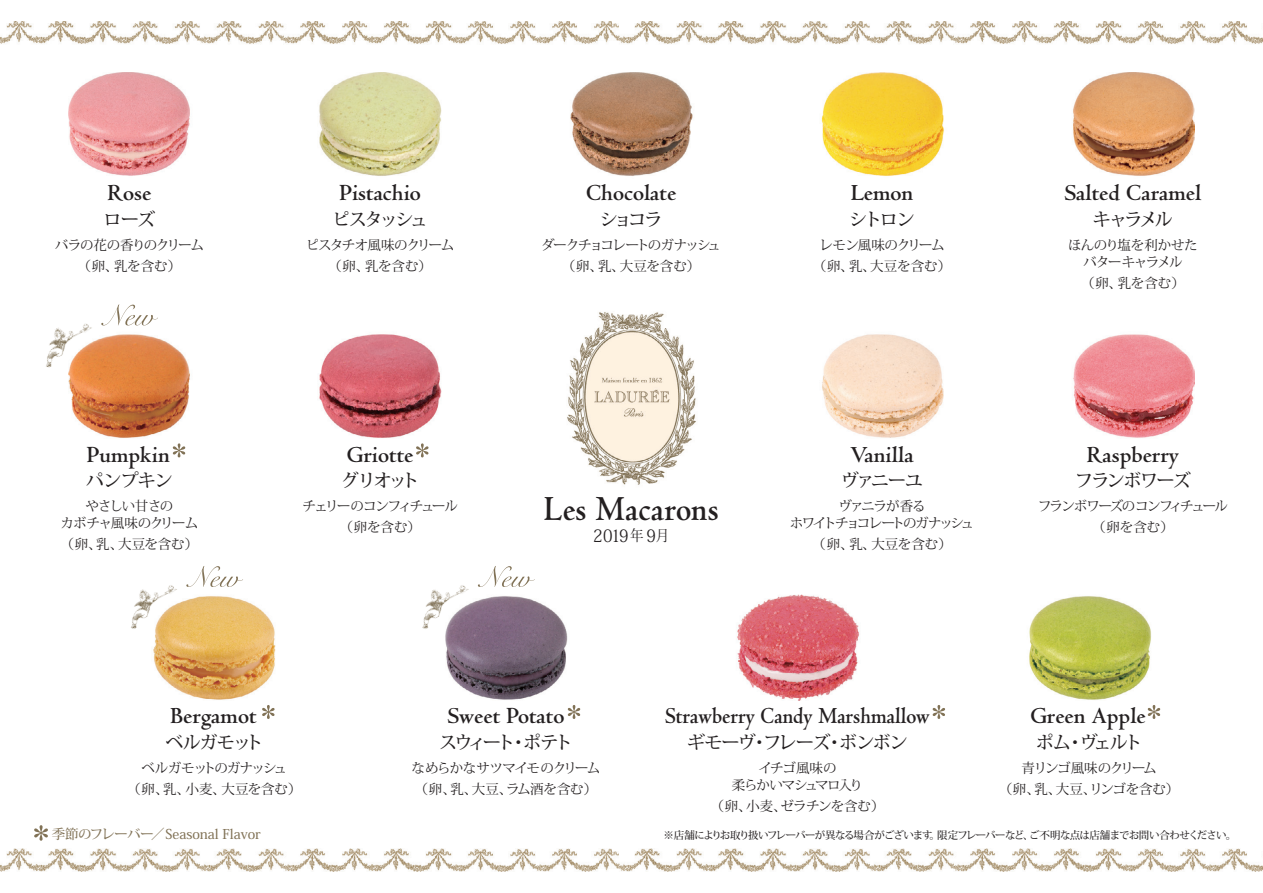
<style>
.page{position:relative;width:1263px;height:893px;background:#fff}
.page>*{position:absolute;margin:0;border:0;box-sizing:border-box;transform-origin:0 0}
.t1{font:700 36.75px "Centaur";letter-spacing:.01em;color:#231f20;scale:.9 1}
.t2{font:700 24px "Centaur";color:#231f20}
.t3{font:700 24px "Centaur";color:#231f20;scale:.9 1}
.t4{font:500 18px "Koz Min Pr 6 N";letter-spacing:-.1em;color:#231f20}
.t5{font:500 18px "Koz Min Pr 6 N";letter-spacing:-.06em;color:#231f20}
.t6{font:500 18px "Koz Min Pr 6 N";letter-spacing:-.18em;color:#231f20}
.t7{font:17.25px "Koz Min Pr 6 N";color:#231f20;scale:.9 1}
.t8{font:13.5px/21px "Koz Min Pr 6 N";letter-spacing:-.08em;color:#231f20;text-align:center}
.t9{font:13.5px/21px "Koz Min Pr 6 N";letter-spacing:-.06em;color:#231f20;text-align:center}
.t10{font:13.5px/21px "Koz Min Pr 6 N";letter-spacing:-.04em;color:#231f20}
.t11{font:13.5px/21px "Koz Min Pr 6 N";letter-spacing:-.05em;color:#231f20;text-align:center}
.t12{font:13.5px/17.2px "Koz Min Pr 6 N";letter-spacing:-.14em;color:#231f20;text-align:center}
.t13{font:500 13.5px "Koz Min Pr 6 N";color:#817256}
.t14{font:13.5px/21px "Koz Min Pr 6 N";letter-spacing:-.12em;color:#231f20;text-align:center}
.t15{font:13.5px/21px "Koz Min Pr 6 N";letter-spacing:-.02em;color:#231f20;text-align:center}
.t16{font:13.5px/21px "Koz Min Pr 6 N";letter-spacing:-.1em;color:#231f20;text-align:center}
.t17{font:500 10.5px "Koz Min Pr 6 N";letter-spacing:-.06em;color:#231f20}
.s1{font-size:15px}
.s2{font-family:"Koz Go Pr 6 N";font-weight:400}
</style>
<div class="page">
<img style="left:69px;top:72px;width:1125px;height:628px">
<svg style="left:416px;top:443px;width:12px;height:14px"></svg>
<svg style="left:933px;top:705px;width:12px;height:14px"></svg>
<svg style="left:262px;top:705px;width:13px;height:14px"></svg>
<img style="left:130px;top:573px;width:55px;height:56px">
<svg style="left:186px;top:566px;width:57px;height:21px"></svg>
<svg style="left:173px;top:443px;width:12px;height:14px"></svg>
<img style="left:46px;top:312px;width:54px;height:56px">
<svg style="left:101px;top:304px;width:57px;height:21px"></svg>
<svg style="left:1148px;top:705px;width:12px;height:14px"></svg>
<svg style="left:568px;top:705px;width:12px;height:14px"></svg>
<img style="left:421px;top:573px;width:56px;height:56px">
<svg style="left:478px;top:566px;width:57px;height:21px"></svg>
<img style="left:0;top:21px;width:1263px;height:23px">
<img style="left:0;top:849px;width:1263px;height:23px">
<svg style="left:34px;top:825px;width:14px;height:16px"></svg>
<h2 class="t2" style="left:107px;top:180px;width:45px">Rose</h2>
<h3 class="t4" style="left:104px;top:209px;width:53px">ローズ</h3>
<p class="t9" style="left:55px;top:235px;width:151px">バラの花の香りのクリーム（卵、乳を含む）</p>
<h2 class="t2" style="left:339px;top:180px;width:83px">Pistachio</h2>
<h3 class="t4" style="left:332px;top:209px;width:98px">ピスタッシュ</h3>
<p class="t8" style="left:306px;top:235px;width:150px">ピスタチオ風味のクリーム（卵、乳を含む）</p>
<h2 class="t2" style="left:586px;top:180px;width:92px">Chocolate</h2>
<h3 class="t4" style="left:600px;top:209px;width:64px">ショコラ</h3>
<p class="t8" style="left:541px;top:235px;width:181px">ダークチョコレートのガナッシュ（卵、乳、大豆を含む）</p>
<h2 class="t2" style="left:851px;top:180px;width:64px">Lemon</h2>
<h3 class="t4" style="left:849px;top:209px;width:67px">シトロン</h3>
<p class="t15" style="left:813px;top:235px;width:140px">レモン風味のクリーム（卵、乳、大豆を含む）</p>
<h2 class="t2" style="left:1064px;top:180px;width:138px">Salted Caramel</h2>
<h3 class="t4" style="left:1093px;top:209px;width:81px">キャラメル</h3>
<p class="t9" style="left:1068px;top:236px;width:131px;line-height:17.2px">ほんのり塩を利かせたバターキャラメル</p>
<p class="t8" style="left:1081px;top:273px;width:105px">（卵、乳を含む）</p>
<h2 class="t2" style="left:87px;top:442px;width:84px">Pumpkin</h2>
<h3 class="t4" style="left:86px;top:471px;width:89px">パンプキン</h3>
<p class="t8" style="left:60px;top:498px;width:139px;line-height:17.2px">やさしい甘さの<br>カボチャ風味のクリーム</p>
<p class="t8" style="left:60px;top:534px;width:139px">（卵、乳、大豆を含む）</p>
<h2 class="t2" style="left:347px;top:442px;width:68px">Griotte</h2>
<h3 class="t4" style="left:341px;top:471px;width:80px">グリオット</h3>
<p class="t16" style="left:303px;top:496px;width:157px">チェリーのコンフィチュール（卵を含む）</p>
<h1 class="t1" style="left:544px;top:488px;width:196px">Les Macarons</h1>
<p class="t7" style="left:593px;top:526px;width:86px">2019<span class="s1">年</span> 9<span class="s1">月</span></p>
<h2 class="t2" style="left:850px;top:442px;width:65px">Vanilla</h2>
<h3 class="t4" style="left:841px;top:471px;width:84px">ヴァニーユ</h3>
<p class="t12" style="left:790px;top:498px;width:186px">ヴァニラが香る<br>ホワイトチョコレートのガナッシュ</p>
<p class="t8" style="left:812px;top:534px;width:141px">（卵、乳、大豆を含む）</p>
<h2 class="t2" style="left:1087px;top:442px;width:94px">Raspberry</h2>
<h3 class="t4" style="left:1075px;top:471px;width:117px">フランボワーズ</h3>
<p class="t14" style="left:1038px;top:496px;width:191px">フランボワーズのコンフィチュール（卵を含む）</p>
<h2 class="t2" style="left:170px;top:703px;width:88px">Bergamot</h2>
<h3 class="t4" style="left:165px;top:732px;width:99px">ベルガモット</h3>
<p class="t11" style="left:127px;top:758px;width:176px">ベルガモットのガナッシュ<br>（卵、乳、小麦、大豆を含む）</p>
<h2 class="t2" style="left:447px;top:703px;width:118px">Sweet Potato</h2>
<h3 class="t6" style="left:439px;top:732px;width:135px">スウィート・ポテト</h3>
<p class="t10" style="left:412px;top:758px;width:190px">なめらかなサツマイモのクリーム（卵、乳、大豆、ラム酒を含む）</p>
<h2 class="t3" style="left:665px;top:703px;width:295px">Strawberry Candy Marshmallow</h2>
<h3 class="t5" style="left:687px;top:732px;width:222px">ギモーヴ・フレーズ・ボンボン</h3>
<p class="t8" style="left:732px;top:759px;width:133px;line-height:17.2px">イチゴ風味の<br>柔らかいマシュマロ入り</p>
<p class="t9" style="left:710px;top:796px;width:176px">（卵、小麦、ゼラチンを含む）</p>
<h2 class="t2" style="left:1030px;top:703px;width:117px">Green Apple</h2>
<h3 class="t4" style="left:1036px;top:732px;width:108px">ポム・ヴェルト</h3>
<p class="t8" style="left:999px;top:758px;width:182px">青リンゴ風味のクリーム<br>（卵、乳、大豆、リンゴを含む）</p>
<p class="t13" style="left:52px;top:826px;width:211px">季節のフレーバー／Seasonal Flavor</p>
<p class="t17" style="left:663px;top:829px;width:574px"><span class="s2">※</span>店舗によりお取り扱いフレーバーが異なる場合がございます。限定フレーバーなど、ご不明な点は店舗までお問い合わせください。</p>
</div>
